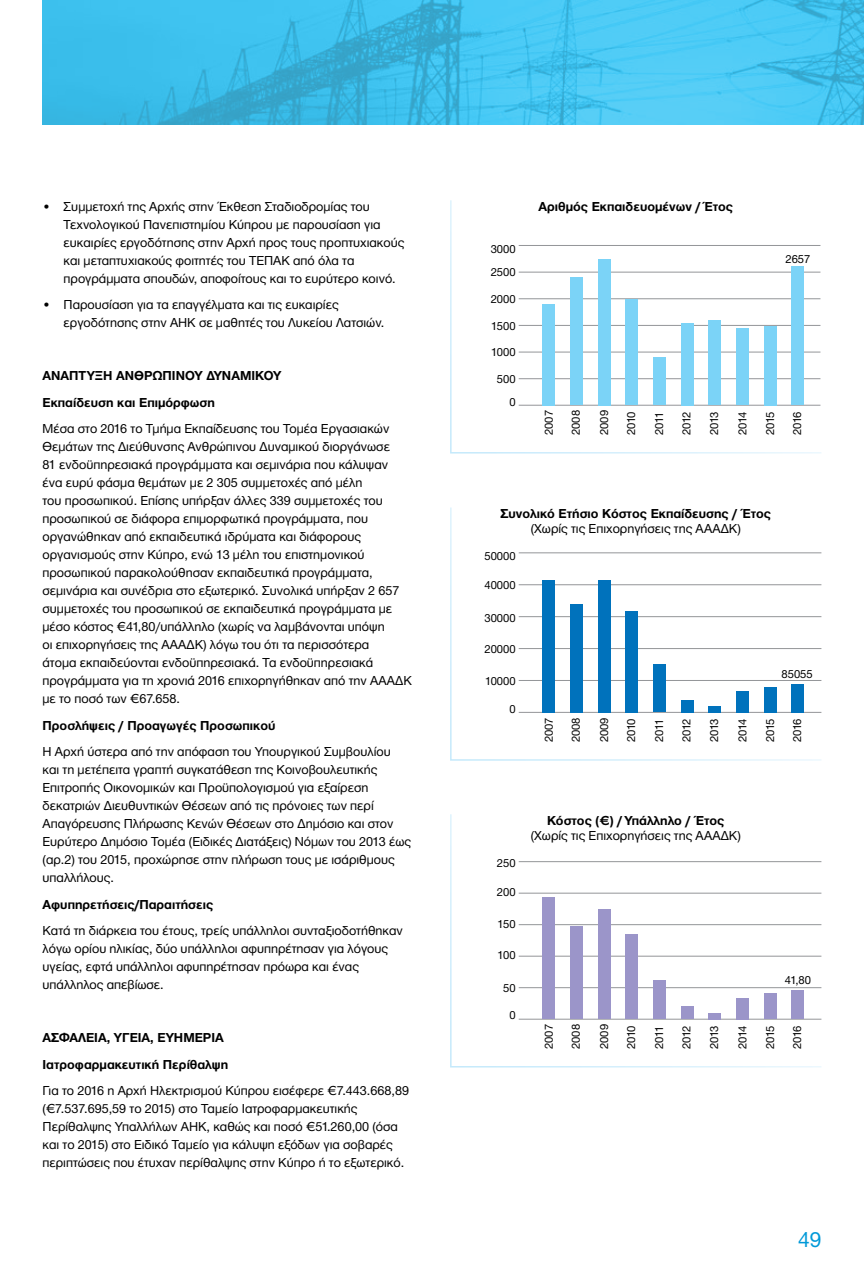
<style>
.page{position:relative;width:864px;height:1263px;background:#fff}
.page>*{position:absolute;margin:0;border:0;box-sizing:border-box;transform-origin:0 0}
.t1{font:22.5px "Helvetica Neue Greek";color:#0099d8}
.t2{font:13.5px/18px "Helvetica Neue Greek";color:#000}
.t3{font:700 13.5px/26.5px "Helvetica Neue Greek";color:#000}
.t4{font:12px "Helvetica Neue Greek";color:#000}
</style>
<div class="page">
<img style="left:43px;top:0;width:820px;height:124px">
<svg style="left:450px;top:507px;width:372px;height:254px"></svg>
<div style="left:542px;top:580px;width:13px;height:132px;background:#0072bc"></div>
<div style="left:570px;top:604px;width:13px;height:108px;background:#0072bc"></div>
<div style="left:597px;top:580px;width:13px;height:132px;background:#0072bc"></div>
<div style="left:625px;top:611px;width:13px;height:101px;background:#0072bc"></div>
<div style="left:653px;top:665px;width:12px;height:47px;background:#0072bc"></div>
<div style="left:680px;top:700px;width:13px;height:12px;background:#0072bc"></div>
<div style="left:708px;top:706px;width:13px;height:6px;background:#0072bc"></div>
<div style="left:735px;top:691px;width:13px;height:21px;background:#0072bc"></div>
<div style="left:763px;top:687px;width:13px;height:25px;background:#0072bc"></div>
<div style="left:791px;top:684px;width:13px;height:28px;background:#0072bc"></div>
<svg style="left:450px;top:200px;width:371px;height:254px"></svg>
<div style="left:542px;top:304px;width:13px;height:101px;background:#7bd3f7"></div>
<div style="left:570px;top:278px;width:13px;height:127px;background:#7bd3f7"></div>
<div style="left:597px;top:259px;width:13px;height:146px;background:#7bd3f7"></div>
<div style="left:625px;top:300px;width:13px;height:105px;background:#7bd3f7"></div>
<div style="left:653px;top:357px;width:12px;height:48px;background:#7bd3f7"></div>
<div style="left:680px;top:323px;width:13px;height:82px;background:#7bd3f7"></div>
<div style="left:708px;top:320px;width:13px;height:85px;background:#7bd3f7"></div>
<div style="left:735px;top:329px;width:13px;height:76px;background:#7bd3f7"></div>
<div style="left:763px;top:326px;width:13px;height:79px;background:#7bd3f7"></div>
<div style="left:791px;top:266px;width:13px;height:139px;background:#7bd3f7"></div>
<svg style="left:450px;top:814px;width:372px;height:254px"></svg>
<div style="left:542px;top:897px;width:13px;height:122px;background:#9b95c9"></div>
<div style="left:570px;top:927px;width:13px;height:92px;background:#9b95c9"></div>
<div style="left:597px;top:909px;width:13px;height:110px;background:#9b95c9"></div>
<div style="left:625px;top:934px;width:13px;height:85px;background:#9b95c9"></div>
<div style="left:653px;top:980px;width:12px;height:39px;background:#9b95c9"></div>
<div style="left:680px;top:1006px;width:13px;height:13px;background:#9b95c9"></div>
<div style="left:708px;top:1013px;width:13px;height:6px;background:#9b95c9"></div>
<div style="left:735px;top:998px;width:13px;height:21px;background:#9b95c9"></div>
<div style="left:763px;top:994px;width:13px;height:25px;background:#9b95c9"></div>
<div style="left:791px;top:991px;width:13px;height:28px;background:#9b95c9"></div>
<p class="t2" style="left:64px;top:197px;width:342px;text-indent:-21px">• Συμμετοχή της Αρχής στην Έκθεση Σταδιοδρομίας του Τεχνολογικού Πανεπιστημίου Κύπρου με παρουσίαση για ευκαιρίες εργοδότησης στην Αρχή προς τους προπτυχιακούς και μεταπτυχιακούς φοιτητές του ΤΕΠΑΚ από όλα τα προγράμματα σπουδών, αποφοίτους και το ευρύτερο κοινό.</p>
<p class="t2" style="left:64px;top:296px;width:322px;text-indent:-21px">• Παρουσίαση για τα επαγγέλματα και τις ευκαιρίες εργοδότησης στην ΑΗΚ σε μαθητές του Λυκείου Λατσιών.</p>
<p class="t3" style="left:43px;top:363px;width:240px">ΑΝΑΠΤΥΞΗ ΑΝΘΡΩΠΙΝΟΥ ΔΥΝΑΜΙΚΟΥ<br>Εκπαίδευση και Επιμόρφωση</p>
<p class="t2" style="left:43px;top:420px;width:370px">Μέσα στο 2016 το Τμήμα Εκπαίδευσης του Τομέα Εργασιακών Θεμάτων της Διεύθυνσης Ανθρώπινου Δυναμικού διοργάνωσε<br>81 ενδοϋπηρεσιακά προγράμματα και σεμινάρια που κάλυψαν<br>ένα ευρύ φάσμα θεμάτων με 2 305 συμμετοχές από μέλη<br>του προσωπικού. Επίσης υπήρξαν άλλες 339 συμμετοχές του προσωπικού σε διάφορα επιμορφωτικά προγράμματα, που οργανώθηκαν από εκπαιδευτικά ιδρύματα και διάφορους οργανισμούς στην Κύπρο, ενώ 13 μέλη του επιστημονικού προσωπικού παρακολούθησαν εκπαιδευτικά προγράμματα, σεμινάρια και συνέδρια στο εξωτερικό. Συνολικά υπήρξαν 2 657 συμμετοχές του προσωπικού σε εκπαιδευτικά προγράμματα με μέσο κόστος €41,80/υπάλληλο (χωρίς να λαμβάνονται υπόψη<br>οι επιχορηγήσεις της ΑΑΑΔΚ) λόγω του ότι τα περισσότερα<br>άτομα εκπαιδεύονται ενδοϋπηρεσιακά. Τα ενδοϋπηρεσιακά προγράμματα για τη χρονιά 2016 επιχορηγήθηκαν από την ΑΑΑΔΚ με το ποσό των €67.658.</p>
<p class="t3" style="left:43px;top:712px;width:234px">Προσλήψεις / Προαγωγές Προσωπικού</p>
<p class="t2" style="left:43px;top:743px;width:370px">Η Αρχή ύστερα από την απόφαση του Υπουργικού Συμβουλίου<br>και τη μετέπειτα γραπτή συγκατάθεση της Κοινοβουλευτικής Επιτροπής Οικονομικών και Προϋπολογισμού για εξαίρεση δεκατριών Διευθυντικών Θέσεων από τις πρόνοιες των περί Απαγόρευσης Πλήρωσης Κενών Θέσεων στο Δημόσιο και στον Ευρύτερο Δημόσιο Τομέα (Ειδικές Διατάξεις) Νόμων του 2013 έως (αρ.2) του 2015, προχώρησε στην πλήρωση τους με ισάριθμους υπαλλήλους.</p>
<p class="t3" style="left:43px;top:891px;width:172px">Αφυπηρετήσεις/Παραιτήσεις</p>
<p class="t2" style="left:43px;top:922px;width:361px">Kατά τη διάρκεια του έτους, τρείς υπάλληλοι συνταξιοδοτήθηκαν λόγω ορίου ηλικίας, δύο υπάλληλοι αφυπηρέτησαν για λόγους υγείας, εφτά υπάλληλοι αφυπηρέτησαν πρόωρα και ένας υπάλληλος απεβίωσε.</p>
<p class="t3" style="left:43px;top:1025px;width:187px">ΑΣΦΑΛΕΙΑ, ΥΓΕΙΑ, ΕΥΗΜΕΡΙΑ<br>Ιατροφαρμακευτική Περίθαλψη</p>
<p class="t2" style="left:43px;top:1082px;width:368px">Για το 2016 η Αρχή Ηλεκτρισμού Κύπρου εισέφερε €7.443.668,89 (€7.537.695,59 το 2015) στο Ταμείο Ιατροφαρμακευτικής Περίθαλψης Υπαλλήλων ΑΗΚ, καθώς και ποσό €51.260,00 (όσα και το 2015) στο Ειδικό Ταμείο για κάλυψη εξόδων για σοβαρές περιπτώσεις που έτυχαν περίθαλψης στην Κύπρο ή το εξωτερικό.</p>
<p class="t4" style="left:490px;top:242px;width:26px">3000</p>
<p class="t4" style="left:490px;top:265px;width:26px">2500</p>
<p class="t4" style="left:490px;top:293px;width:26px">2000</p>
<p class="t4" style="left:491px;top:319px;width:26px">1500</p>
<p class="t4" style="left:491px;top:345px;width:26px">1000</p>
<p class="t4" style="left:496px;top:373px;width:20px">500</p>
<p class="t4" style="left:509px;top:395px;width:8px">0</p>
<p class="t3" style="left:538px;top:193px;width:196px">Αριθμός Εκπαιδευομένων / Έτος</p>
<p class="t4" style="left:785px;top:252px;width:26px">2657</p>
<p class="t4" style="left:542px;top:435px;width:26px;rotate:-90deg">2007</p>
<p class="t4" style="left:569px;top:435px;width:26px;rotate:-90deg">2008</p>
<p class="t4" style="left:597px;top:435px;width:26px;rotate:-90deg">2009</p>
<p class="t4" style="left:624px;top:435px;width:25px;rotate:-90deg">2010</p>
<p class="t4" style="left:652px;top:435px;width:25px;rotate:-90deg">2011</p>
<p class="t4" style="left:680px;top:435px;width:25px;rotate:-90deg">2012</p>
<p class="t4" style="left:707px;top:435px;width:25px;rotate:-90deg">2013</p>
<p class="t4" style="left:735px;top:435px;width:25px;rotate:-90deg">2014</p>
<p class="t4" style="left:763px;top:435px;width:25px;rotate:-90deg">2015</p>
<p class="t4" style="left:790px;top:435px;width:25px;rotate:-90deg">2016</p>
<p class="t3" style="left:500px;top:500px;width:272px">Συνολικό Ετήσιο Κόστος Εκπαίδευσης / Έτος</p>
<p class="t2" style="left:530px;top:519px;width:211px">(Χωρίς τις Επιχορηγήσεις της ΑΑΑΔΚ)</p>
<p class="t4" style="left:484px;top:550px;width:33px">50000</p>
<p class="t4" style="left:484px;top:579px;width:33px">40000</p>
<p class="t4" style="left:484px;top:611px;width:33px">30000</p>
<p class="t4" style="left:484px;top:642px;width:33px">20000</p>
<p class="t4" style="left:485px;top:675px;width:32px">10000</p>
<p class="t4" style="left:509px;top:703px;width:8px">0</p>
<p class="t4" style="left:542px;top:742px;width:26px;rotate:-90deg">2007</p>
<p class="t4" style="left:781px;top:668px;width:33px">85055</p>
<p class="t4" style="left:569px;top:742px;width:26px;rotate:-90deg">2008</p>
<p class="t4" style="left:597px;top:742px;width:26px;rotate:-90deg">2009</p>
<p class="t4" style="left:624px;top:742px;width:25px;rotate:-90deg">2010</p>
<p class="t4" style="left:652px;top:742px;width:25px;rotate:-90deg">2011</p>
<p class="t4" style="left:680px;top:742px;width:25px;rotate:-90deg">2012</p>
<p class="t4" style="left:707px;top:742px;width:25px;rotate:-90deg">2013</p>
<p class="t4" style="left:735px;top:742px;width:25px;rotate:-90deg">2014</p>
<p class="t4" style="left:763px;top:742px;width:25px;rotate:-90deg">2015</p>
<p class="t4" style="left:790px;top:742px;width:25px;rotate:-90deg">2016</p>
<p class="t4" style="left:496px;top:857px;width:20px">250</p>
<p class="t4" style="left:496px;top:885px;width:20px">200</p>
<p class="t4" style="left:497px;top:918px;width:20px">150</p>
<p class="t4" style="left:497px;top:949px;width:20px">100</p>
<p class="t4" style="left:503px;top:981px;width:14px">50</p>
<p class="t4" style="left:509px;top:1009px;width:8px">0</p>
<p class="t3" style="left:547px;top:807px;width:178px">Κόστος (€) / Υπάλληλο / Έτος</p>
<p class="t2" style="left:530px;top:826px;width:211px">(Χωρίς τις Επιχορηγήσεις της ΑΑΑΔΚ)</p>
<p class="t4" style="left:784px;top:974px;width:28px">41,80</p>
<p class="t4" style="left:542px;top:1049px;width:26px;rotate:-90deg">2007</p>
<p class="t4" style="left:569px;top:1049px;width:26px;rotate:-90deg">2008</p>
<p class="t4" style="left:597px;top:1049px;width:26px;rotate:-90deg">2009</p>
<p class="t4" style="left:624px;top:1049px;width:25px;rotate:-90deg">2010</p>
<p class="t4" style="left:652px;top:1049px;width:25px;rotate:-90deg">2011</p>
<p class="t4" style="left:680px;top:1049px;width:25px;rotate:-90deg">2012</p>
<p class="t4" style="left:707px;top:1049px;width:25px;rotate:-90deg">2013</p>
<p class="t4" style="left:735px;top:1049px;width:25px;rotate:-90deg">2014</p>
<p class="t4" style="left:763px;top:1049px;width:25px;rotate:-90deg">2015</p>
<p class="t4" style="left:790px;top:1049px;width:25px;rotate:-90deg">2016</p>
<h1 class="t1" style="left:797px;top:1227px;width:25px">49</h1>
</div>
